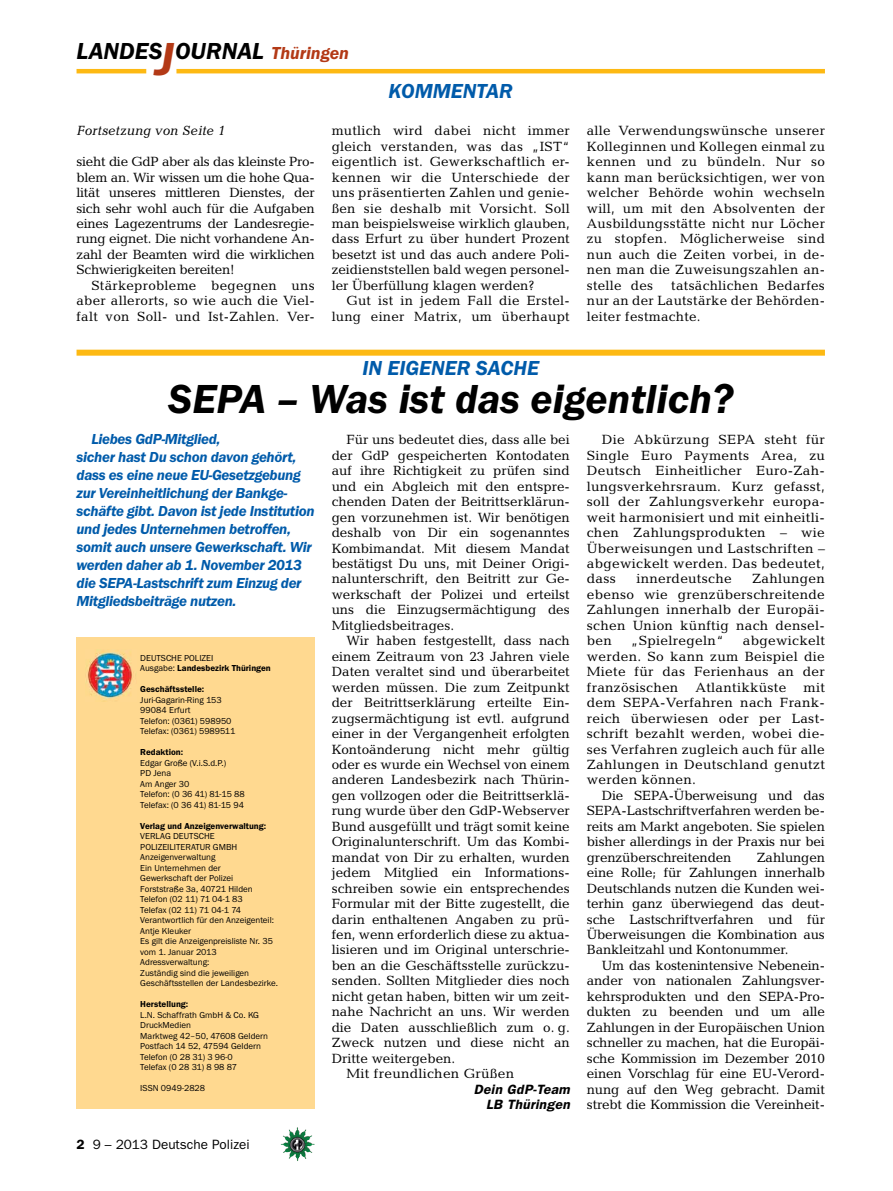
<style>
.page{position:relative;width:893px;height:1191px;background:#fff}
.page>*{position:absolute;margin:0;border:0;box-sizing:border-box;transform-origin:0 0}
._02__HEADLINE_3spalt{font:italic 600 42px "Franklin Gothic Itc T";color:#000}
.t1{font:italic 600 24px "Franklin Gothic Itc T";color:#000}
._01__RUBRIKENZEILE_m{font:italic 600 21px "Franklin Gothic Itc T";color:#005baa}
._01__RUBRIKENZEILE_o{font:italic 600 21px "Franklin Gothic Itc T";color:#005baa}
.t2{font:italic 600 18px "Franklin Gothic Itc T";color:#b33916}
._08__VORSPANN{font:italic 600 15px/18px "Franklin Gothic Itc T";letter-spacing:-.02em;color:#005baa}
._09__GRUNDTEXT___Blo{font:13.5px/15.5px "Candida";letter-spacing:.02em;color:#000;text-align:justify}
._13__UNTERSCHRIFT_Ar{font:italic 600 13.5px "Franklin Gothic";letter-spacing:.02em;color:#000}
.t3{font:13.5px "Franklin Gothic";color:#000}
._11__GRUNDTEXT___Fla{font:italic 13.5px "Candida";color:#000}
.t4{font:9px/10.5px "Franklin Gothic Itc T";color:#000}
.t5{font:600 9px "Franklin Gothic Itc T";color:#000}
.s1{font-size:48px;color:#b33916}
.s2{font-weight:400}
.s3{font-weight:600}
</style>
<div class="page">
<hr style="left:77px;top:69px;width:69px;height:4px;background:#fdb913">
<hr style="left:176px;top:69px;width:649px;height:4px;background:#fdb913">
<img style="left:281px;top:1128px;width:16px;height:24px">
<div style="left:77px;top:637px;width:238px;height:472px;background:#ffd990"></div>
<img style="left:86px;top:649px;width:48px;height:51px">
<div style="left:77px;top:350px;width:748px;height:6px;background:#fdb913"></div>
<p class="t1" style="left:77px;top:37px;width:189px">LANDES<span class="s1">J</span>OURNAL</p>
<p class="t2" style="left:272px;top:42px;width:79px">Thüringen</p>
<p class="_01__RUBRIKENZEILE_o" style="left:389px;top:79px;width:126px">KOMMENTAR</p>
<p class="_11__GRUNDTEXT___Fla" style="left:77px;top:123px;width:150px">Fortsetzung von Seite 1</p>
<p class="_09__GRUNDTEXT___Blo" style="left:77px;top:154px;width:240px">sieht die GdP aber als das kleinste Pro&shy;blem an. Wir wissen um die hohe Qua&shy;lität unseres mittleren Dienstes, der sich sehr wohl auch für die Aufgaben eines Lagezentrums der Landesregie&shy;rung eignet. Die nicht vorhandene An&shy;zahl der Beamten wird die wirklichen Schwierigkeiten bereiten!</p>
<p class="_09__GRUNDTEXT___Blo" style="left:77px;top:277px;width:240px;text-indent:15px">Stärkeprobleme begegnen uns aber allerorts, so wie auch die Viel&shy;falt von Soll- und Ist-Zahlen. Ver-</p>
<p class="_09__GRUNDTEXT___Blo" style="left:332px;top:123px;width:240px">mutlich wird dabei nicht immer gleich verstanden, was das „IST“ eigentlich ist. Gewerkschaftlich er&shy;kennen wir die Unterschiede der uns präsentierten Zahlen und genie&shy;ßen sie deshalb mit Vorsicht. Soll man beispielsweise wirklich glauben, dass Erfurt zu über hundert Prozent besetzt ist und das auch andere Poli&shy;zeidienststellen bald wegen personel&shy;ler Überfüllung klagen werden?</p>
<p class="_09__GRUNDTEXT___Blo" style="left:332px;top:293px;width:240px;text-align:right">Gut ist in jedem Fall die Erstel&shy;lung einer Matrix, um überhaupt</p>
<p class="_09__GRUNDTEXT___Blo" style="left:587px;top:123px;width:240px">alle Verwendungswünsche unserer Kolleginnen und Kollegen einmal zu kennen und zu bündeln. Nur so kann man berücksichtigen, wer von welcher Behörde wohin wechseln will, um mit den Absolventen der Ausbildungsstätte nicht nur Löcher zu stopfen. Möglicherweise sind nun auch die Zeiten vorbei, in de&shy;nen man die Zuweisungszahlen an&shy;stelle des</p>
<p class="_09__GRUNDTEXT___Blo" style="left:587px;top:277px;width:240px;text-indent:84px">tatsächlichen Bedarfes nur an der Lautstärke der Behörden&shy;leiter festmachte.</p>
<p class="_01__RUBRIKENZEILE_m" style="left:362px;top:356px;width:178px">IN EIGENER SACHE</p>
<p class="_02__HEADLINE_3spalt" style="left:168px;top:375px;width:566px">SEPA – Was ist das eigentlich?</p>
<p class="_08__VORSPANN" style="left:77px;top:430px;width:240px;text-indent:15px">Liebes GdP-Mitglied,<br>sicher hast Du schon davon gehört, dass es eine neue EU-Gesetzgebung zur Vereinheitlichung der Bankge&shy;schäfte gibt. Davon ist jede Institution und jedes Unternehmen betroffen, somit auch unsere Gewerkschaft. Wir werden daher ab 1. November 2013 die SEPA-Lastschrift zum Einzug der Mitgliedsbeiträge nutzen.</p>
<p class="_09__GRUNDTEXT___Blo" style="left:332px;top:432px;width:240px;text-indent:15px">Für uns bedeutet dies, dass alle bei der GdP gespeicherten Kontodaten auf ihre Richtigkeit zu prüfen sind und ein Abgleich mit den entspre&shy;chenden Daten der Beitrittserklärun&shy;gen vorzunehmen ist. Wir benötigen deshalb von Dir ein sogenanntes Kombimandat. Mit diesem Mandat bestätigst Du uns, mit Deiner Origi&shy;nalunterschrift, den Beitritt zur Ge&shy;werkschaft der Polizei und erteilst uns die Einzugsermächtigung des Mitgliedsbeitrages.</p>
<p class="_09__GRUNDTEXT___Blo" style="left:332px;top:633px;width:240px;text-indent:15px">Wir haben festgestellt, dass nach einem Zeitraum von 23 Jahren viele Daten veraltet sind und überarbeitet werden müssen. Die zum Zeitpunkt der Beitrittserklärung erteilte Ein&shy;zugsermächtigung ist evtl. aufgrund einer in der Vergangenheit erfolgten Kontoänderung nicht mehr gültig oder es wurde ein Wechsel von einem anderen Landesbezirk nach Thürin&shy;gen vollzogen oder die Beitrittserklä&shy;rung wurde über den GdP-Webserver Bund ausgefüllt und trägt somit keine Originalunterschrift. Um das Kombi&shy;mandat von Dir zu erhalten, wurden jedem Mitglied ein Informations&shy;schreiben sowie ein entsprechendes Formular mit der Bitte zugestellt, die darin enthaltenen Angaben zu prü&shy;fen, wenn erforderlich diese zu aktua&shy;lisieren und im Original unterschrie&shy;ben an die Geschäftsstelle zurückzu&shy;senden. Sollten Mitglieder dies noch nicht getan haben, bitten wir um zeit&shy;nahe Nachricht an uns. Wir werden die Daten ausschließlich zum o. g.<br>Zweck nutzen und diese nicht an Dritte weitergeben.</p>
<p class="_09__GRUNDTEXT___Blo" style="left:347px;top:1065px;width:169px">Mit freundlichen Grüßen</p>
<p class="_13__UNTERSCHRIFT_Ar" style="left:474px;top:1081px;width:97px">Dein GdP-Team</p>
<p class="_13__UNTERSCHRIFT_Ar" style="left:486px;top:1096px;width:85px">LB Thüringen</p>
<p class="_09__GRUNDTEXT___Blo" style="left:587px;top:432px;width:240px;text-indent:15px">Die Abkürzung SEPA steht für Single Euro Payments Area, zu Deutsch Einheitlicher Euro-Zah&shy;lungsverkehrsraum. Kurz gefasst, soll der Zahlungsverkehr europa&shy;weit harmonisiert und mit einheitli&shy;chen Zahlungsprodukten – wie Überweisungen und Lastschriften – abgewickelt werden. Das bedeutet, dass</p>
<p class="_09__GRUNDTEXT___Blo" style="left:587px;top:571px;width:240px;text-indent:165px">Zahlungen ebenso wie grenzüberschreitende Zahlungen innerhalb der Europäi&shy;schen Union künftig nach densel&shy;ben</p>
<p class="_09__GRUNDTEXT___Blo" style="left:636px;top:571px;width:97px">innerdeutsche</p>
<p class="_09__GRUNDTEXT___Blo" style="left:587px;top:633px;width:240px;text-indent:156px">abgewickelt werden. So kann zum Beispiel die Miete für das Ferienhaus an der französischen</p>
<p class="_09__GRUNDTEXT___Blo" style="left:631px;top:633px;width:94px">„Spielregeln“</p>
<p class="t4" style="left:140px;top:652px;width:75px">DEUTSCHE POLIZEI</p>
<p class="t5" style="left:140px;top:663px;width:132px"><span class="s2">Ausgabe:</span> Landesbezirk Thüringen</p>
<p class="t5" style="left:140px;top:684px;width:65px">Geschäftsstelle:</p>
<p class="t4" style="left:140px;top:694px;width:83px">Juri-Gagarin-Ring 153</p>
<p class="t4" style="left:140px;top:704px;width:52px">99084 Erfurt</p>
<p class="t4" style="left:140px;top:715px;width:93px">Telefon: (0361) 598950</p>
<p class="t4" style="left:140px;top:725px;width:96px">Telefax: (0361) 5989511</p>
<p class="t5" style="left:140px;top:747px;width:44px">Redaktion:</p>
<p class="t4" style="left:140px;top:757px;width:87px">Edgar Große (V.i.S.d.P.)</p>
<p class="t4" style="left:140px;top:767px;width:32px">PD Jena</p>
<p class="t4" style="left:140px;top:778px;width:51px">Am Anger 30</p>
<p class="t4" style="left:140px;top:788px;width:106px">Telefon: (0 36 41) 81-15 88</p>
<p class="t4" style="left:140px;top:799px;width:105px">Telefax: (0 36 41) 81-15 94</p>
<p class="t5" style="left:140px;top:820px;width:127px">Verlag und Anzeigenverwaltung:</p>
<p class="t4" style="left:140px;top:830px;width:76px">VERLAG DEUTSCHE</p>
<p class="t4" style="left:140px;top:841px;width:99px">POLIZEILITERATUR GMBH</p>
<p class="t4" style="left:140px;top:851px;width:77px">Anzeigenverwaltung</p>
<p class="t4" style="left:140px;top:862px;width:95px">Ein Unternehmen der<br>Gewerkschaft der Polizei</p>
<p class="t4" style="left:140px;top:883px;width:114px">Forststraße 3a, 40721 Hilden</p>
<p class="t4" style="left:140px;top:893px;width:104px">Telefon (02 11) 71 04-1 83</p>
<p class="t4" style="left:140px;top:904px;width:102px">Telefax (02 11) 71 04-1 74</p>
<p class="t4" style="left:140px;top:914px;width:135px">Verantwortlich für den Anzeigenteil:</p>
<p class="t4" style="left:140px;top:925px;width:52px">Antje Kleuker</p>
<p class="t4" style="left:140px;top:935px;width:134px">Es gilt die Anzeigenpreisliste Nr. 35</p>
<p class="t4" style="left:140px;top:946px;width:78px">vom 1. Januar 2013</p>
<p class="t4" style="left:140px;top:956px;width:139px">Adressverwaltung:<br>Zuständig sind die jeweiligen<br>Geschäftsstellen der Landesbezirke.</p>
<p class="t5" style="left:140px;top:999px;width:50px">Herstellung:</p>
<p class="t4" style="left:140px;top:1009px;width:120px">L.N. Schaffrath GmbH &amp; Co. KG</p>
<p class="t4" style="left:140px;top:1019px;width:52px">DruckMedien</p>
<p class="t4" style="left:140px;top:1030px;width:129px">Marktweg 42–50, 47608 Geldern</p>
<p class="t4" style="left:140px;top:1040px;width:122px">Postfach 14 52, 47594 Geldern</p>
<p class="t4" style="left:140px;top:1051px;width:94px">Telefon (0 28 31) 3 96-0</p>
<p class="t4" style="left:140px;top:1061px;width:98px">Telefax (0 28 31) 8 98 87</p>
<p class="t4" style="left:140px;top:1082px;width:66px">ISSN 0949-2828</p>
<p class="_09__GRUNDTEXT___Blo" style="left:695px;top:679px;width:93px">Atlantikküste</p>
<p class="_09__GRUNDTEXT___Blo" style="left:587px;top:679px;width:240px;text-indent:217px">mit dem SEPA-Verfahren nach Frank&shy;reich überwiesen oder per Last&shy;schrift bezahlt werden, wobei die&shy;ses Verfahren zugleich auch für alle Zahlungen in Deutschland genutzt werden können.</p>
<p class="_09__GRUNDTEXT___Blo" style="left:587px;top:787px;width:240px;text-indent:15px">Die SEPA-Überweisung und das SEPA-Lastschriftverfahren werden be&shy;reits am Markt angeboten. Sie spielen bisher allerdings in der Praxis nur bei grenzüberschreitenden</p>
<p class="_09__GRUNDTEXT___Blo" style="left:587px;top:849px;width:240px;text-indent:170px">Zahlungen eine Rolle; für Zahlungen innerhalb Deutschlands nutzen die Kunden wei&shy;terhin ganz überwiegend das deut&shy;sche Lastschriftverfahren und für Überweisungen die Kombination aus Bankleitzahl und Kontonummer.</p>
<p class="_09__GRUNDTEXT___Blo" style="left:587px;top:957px;width:240px;text-indent:15px">Um das kostenintensive Nebenein&shy;ander von nationalen Zahlungsver&shy;kehrsprodukten und den SEPA-Pro&shy;dukten zu beenden und um alle Zahlungen in der Europäischen Union schneller zu machen, hat die Europäi&shy;sche Kommission im Dezember 2010 einen Vorschlag für eine EU-Verord&shy;nung auf den Weg gebracht. Damit strebt die Kommission die Vereinheit-</p>
<p class="t3" style="left:77px;top:1136px;width:175px"><span class="s3">2</span> 9 – 2013 Deutsche Polizei</p>
</div>
